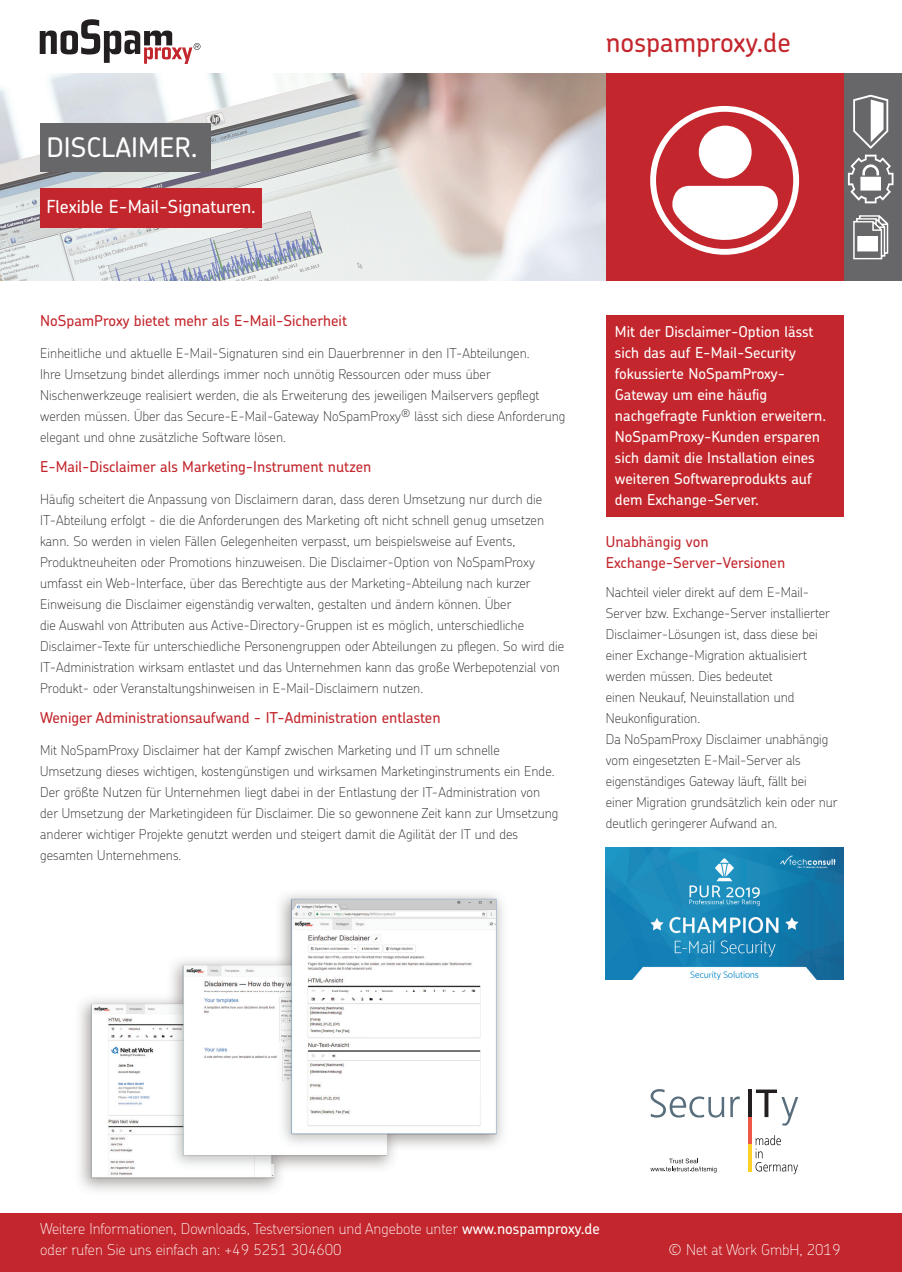
<style>
.page{position:relative;width:902px;height:1272px;background:#fff}
.page>*{position:absolute;margin:0;border:0;box-sizing:border-box;transform-origin:0 0}
.t1{font:500 27px "Chevin Pro";color:#c3262c}
.t2{font:500 27px "Chevin Std";color:#fff}
.t3{font:500 18px "Chevin Std";color:#fff}
.t4{font:500 15px/21px "Chevin Pro";color:#fff}
.t5{font:500 15px/21px "Chevin Pro";color:#c3262c}
.t6{font:100 15px/21px "Chevin Pro";color:#fff}
.t7{font:100 13.5px/21px "Chevin Pro";letter-spacing:.005em;color:#231f20}
.s1{font-weight:500}
</style>
<div class="page">
<div style="left:605px;top:315px;width:238px;height:201px;background:#c3262c"></div>
<div style="left:843px;top:73px;width:58px;height:208px;background:#67676a"></div>
<img style="left:0;top:73px;width:605px;height:208px">
<svg style="left:40px;top:19px;width:160px;height:45px"></svg>
<div style="left:605px;top:73px;width:238px;height:208px;background:#c3262c"></div>
<div style="left:40px;top:188px;width:222px;height:40px;background:#c3262c"></div>
<div style="left:40px;top:123px;width:170px;height:48px;background:#67676a"></div>
<svg style="left:853px;top:95px;width:35px;height:54px"></svg>
<svg style="left:848px;top:155px;width:45px;height:48px"></svg>
<svg style="left:853px;top:215px;width:35px;height:44px"></svg>
<img style="left:79px;top:894px;width:424px;height:297px">
<div style="left:0;top:1213px;width:901px;height:58px;background:#c3262c"></div>
<svg style="left:748px;top:1089px;width:3px;height:27px"></svg>
<svg style="left:748px;top:1116px;width:3px;height:28px"></svg>
<svg style="left:748px;top:1144px;width:3px;height:27px"></svg>
<svg style="left:650px;top:1089px;width:74px;height:28px"></svg>
<svg style="left:730px;top:1096px;width:9px;height:21px"></svg>
<svg style="left:755px;top:1089px;width:43px;height:36px"></svg>
<svg style="left:755px;top:1135px;width:43px;height:39px"></svg>
<svg style="left:650px;top:1158px;width:66px;height:14px"></svg>
<img style="left:605px;top:847px;width:238px;height:132px">
<svg style="left:650px;top:106px;width:149px;height:149px"></svg>
<div style="left:698px;top:126px;width:53px;height:52px;background:#fff;border-radius:50%"></div>
<h1 class="t2" style="left:46px;top:129px;width:153px">DISCLAIMER.</h1>
<h2 class="t3" style="left:46px;top:194px;width:211px">Flexible E-Mail-Signaturen.</h2>
<p class="t5" style="left:40px;top:310px;width:308px">NoSpamProxy bietet mehr als E-Mail-Sicherheit</p>
<p class="t7" style="left:40px;top:342px;width:526px">Einheitliche und aktuelle E-Mail-Signaturen sind ein Dauerbrenner in den IT-Abteilungen.<br>Ihre Umsetzung bindet allerdings immer noch unnötig Ressourcen oder muss über Nischenwerkzeuge realisiert werden, die als Erweiterung des jeweiligen Mailservers gepflegt werden müssen. Über das Secure-E-Mail-Gateway NoSpamProxy<sup>®</sup> lässt sich diese Anforderung elegant und ohne zusätzliche Software lösen.</p>
<p class="t5" style="left:40px;top:456px;width:332px">E-Mail-Disclaimer als Marketing-Instrument nutzen</p>
<p class="t7" style="left:40px;top:488px;width:525px">Häufig scheitert die Anpassung von Disclaimern daran, dass deren Umsetzung nur durch die IT-Abteilung erfolgt - die die Anforderungen des Marketing oft nicht schnell genug umsetzen kann. So werden in vielen Fällen Gelegenheiten verpasst, um beispielsweise auf Events, Produktneuheiten oder Promotions hinzuweisen. Die Disclaimer-Option von NoSpamProxy umfasst ein Web-Interface, über das Berechtigte aus der Marketing-Abteilung nach kurzer Einweisung die Disclaimer eigenständig verwalten, gestalten und ändern können. Über<br>die Auswahl von Attributen aus Active-Directory-Gruppen ist es möglich, unterschiedliche Disclaimer-Texte für unterschiedliche Personengruppen oder Abteilungen zu pflegen. So wird die IT-Administration wirksam entlastet und das Unternehmen kann das große Werbepotenzial von Produkt- oder Veranstaltungshinweisen in E-Mail-Disclaimern nutzen.</p>
<p class="t5" style="left:40px;top:707px;width:402px">Weniger Administrationsaufwand - IT-Administration entlasten</p>
<p class="t7" style="left:40px;top:739px;width:519px">Mit NoSpamProxy Disclaimer hat der Kampf zwischen Marketing und IT um schnelle Umsetzung dieses wichtigen, kostengünstigen und wirksamen Marketinginstruments ein Ende.<br>Der größte Nutzen für Unternehmen liegt dabei in der Entlastung der IT-Administration von der Umsetzung der Marketingideen für Disclaimer. Die so gewonnene Zeit kann zur Umsetzung anderer wichtiger Projekte genutzt werden und steigert damit die Agilität der IT und des gesamten Unternehmens.</p>
<h1 class="t1" style="left:605px;top:25px;width:186px">nospamproxy.de</h1>
<p class="t4" style="left:615px;top:321px;width:213px">Mit der Disclaimer-Option lässt sich das auf E-Mail-Security fokussierte NoSpamProxy-<br>Gateway um eine häufig nachgefragte Funktion erweitern.<br>NoSpamProxy-Kunden ersparen sich damit die Installation eines weiteren Softwareprodukts auf dem Exchange-Server.</p>
<p class="t5" style="left:605px;top:530px;width:181px">Unabhängig von<br>Exchange-Server-Versionen</p>
<p class="t7" style="left:605px;top:581px;width:233px">Nachteil vieler direkt auf dem E-Mail-Server bzw. Exchange-Server installierter Disclaimer-Lösungen ist, dass diese bei einer Exchange-Migration aktualisiert werden müssen. Dies bedeutet<br>einen Neukauf, Neuinstallation und Neukonfiguration.<br>Da NoSpamProxy Disclaimer unabhängig vom eingesetzten E-Mail-Server als eigenständiges Gateway läuft, fällt bei<br>einer Migration grundsätzlich kein oder nur deutlich geringerer Aufwand an.</p>
<p class="t6" style="left:40px;top:1217px;width:561px">Weitere Informationen, Downloads, Testversionen und Angebote unter <span class="s1">www.nospamproxy.de </span>oder rufen Sie uns einfach an: +49 5251 304600</p>
<p class="t6" style="left:668px;top:1238px;width:173px">© Net at Work GmbH, 2019</p>
</div>
